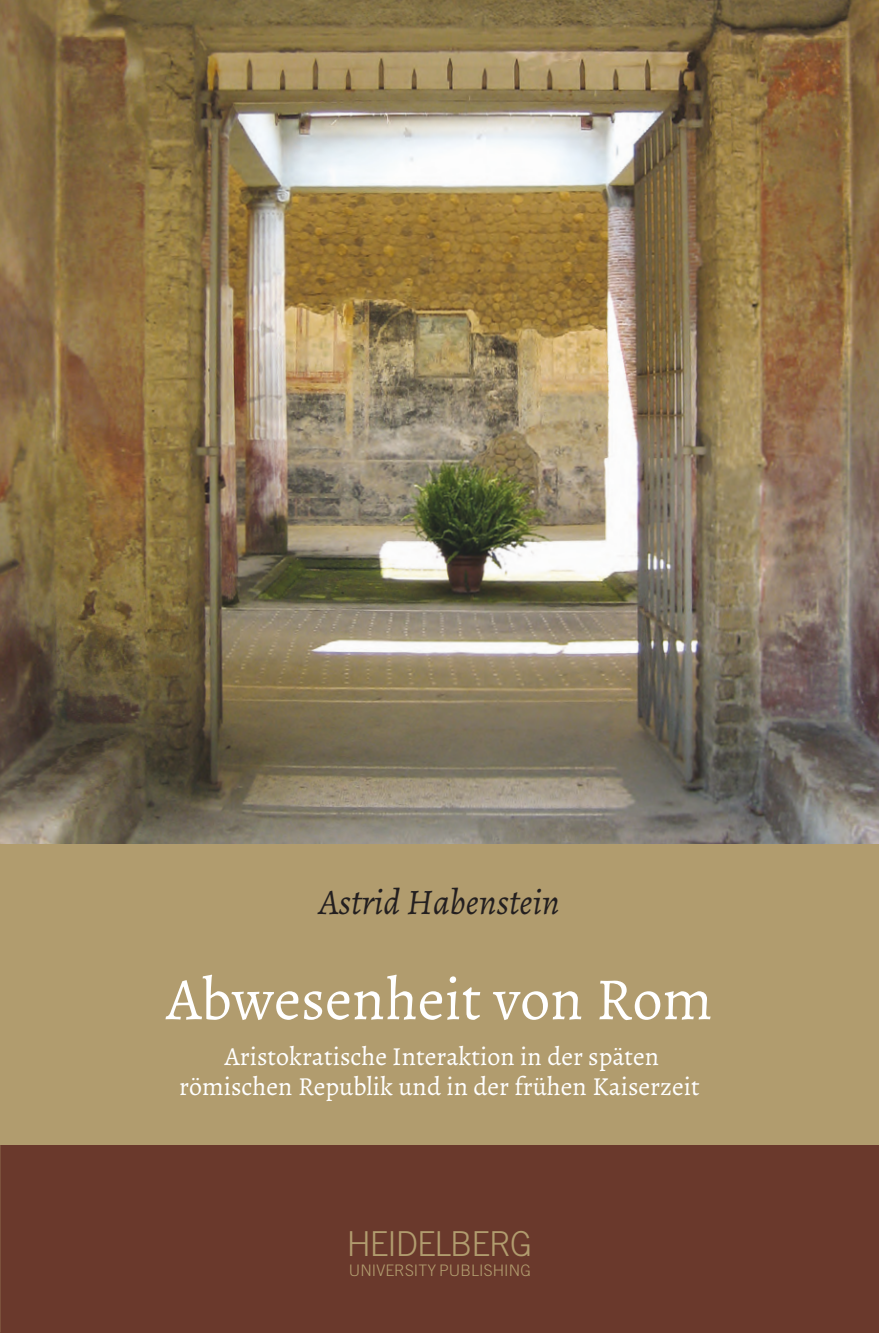
<style>
.page{position:relative;width:879px;height:1333px;background:#fff}
.page>*{position:absolute;margin:0;border:0;box-sizing:border-box;transform-origin:0 0}
.t1{font:60px "Alegreya";color:#fff}
.t2{font:italic 36px "Alegreya";color:#231f20}
.t3{font:300 34.4px "Trade Gothic LT Std";letter-spacing:-.03em;color:#b19c6e}
.t4{font:26px "Alegreya";color:#fff}
.t5{font:300 15.8px "Trade Gothic LT Std";letter-spacing:.005em;color:#b19c6e}
</style>
<div class="page">
<div style="left:0;top:0;width:879px;height:1332px;background:#6a392c"></div>
<img style="left:0;top:0;width:879px;height:843px">
<div style="left:0;top:843px;width:879px;height:301px;background:#b19c6e"></div>
<p class="t2" style="left:319px;top:880px;width:242px">Astrid Habenstein</p>
<p class="t1" style="left:167px;top:962px;width:547px">Abwesenheit von Rom</p>
<p class="t4" style="left:225px;top:1040px;width:436px">Aristokratische Interaktion in der späten</p>
<p class="t4" style="left:179px;top:1070px;width:522px">römischen Republik und in der frühen Kaiserzeit</p>
<p class="t3" style="left:347px;top:1223px;width:187px">HEIDELBERG</p>
<p class="t5" style="left:349px;top:1260px;width:184px">UNIVERSITY PUBLISHING</p>
</div>
